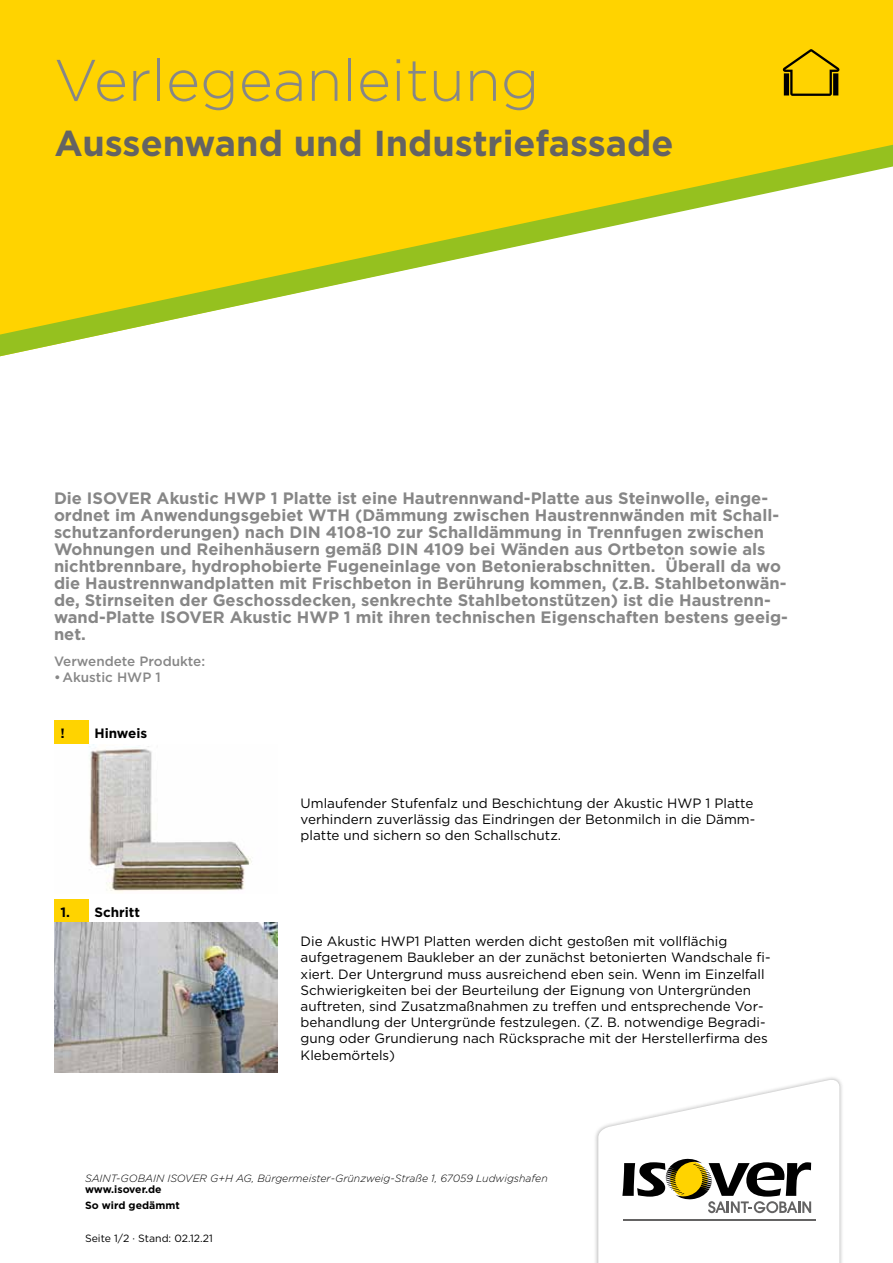
<style>
.page{position:relative;width:893px;height:1263px;background:#fff}
.page>*{position:absolute;margin:0;border:0;box-sizing:border-box;transform-origin:0 0}
.t1{font:300 58.5px "Gotham";color:#878787}
.t2{font:700 36px "Gotham";color:#646363}
.t3{font:700 16.5px/17px "Gotham";color:#878787}
.t4{font:13.5px/16.2px "Gotham";color:#000}
.t5{font:500 13.5px "Gotham";color:#878787}
.t6{font:700 13.5px "Gotham";color:#000}
.t7{font:italic 300 10.5px "Gotham";color:#000}
.t8{font:700 10.5px "Gotham";color:#000}
.t9{font:10.5px "Gotham";color:#000}
</style>
<div class="page">
<div style="left:594px;top:1075px;width:250px;height:188px;background:#000;opacity:.3"></div>
<svg style="left:598px;top:1078px;width:241px;height:185px"></svg>
<div style="left:0;top:0;width:893px;height:145px;background:#ffd300"></div>
<svg style="left:783px;top:49px;width:56px;height:47px;background:#c3a100"></svg>
<svg style="left:0;top:145px;width:893px;height:211px"></svg>
<div style="left:54px;top:721px;width:34px;height:23px;background:#ffd300"></div>
<img style="left:89px;top:744px;width:163px;height:148px">
<div style="left:54px;top:899px;width:34px;height:24px;background:#ffd300"></div>
<img style="left:54px;top:923px;width:224px;height:149px">
<h1 class="t1" style="left:54px;top:43px;width:487px">Verlegeanleitung</h1>
<h2 class="t2" style="left:54px;top:120px;width:621px">Aussenwand und Industriefassade</h2>
<p class="t3" style="left:54px;top:490px;width:735px">Die ISOVER Akustic HWP 1 Platte ist eine Hautrennwand-Platte aus Steinwolle, einge&shy;ordnet im Anwendungsgebiet WTH (Dämmung zwischen Haustrennwänden mit Schall&shy;schutzanforderungen) nach DIN 4108-10 zur Schalldämmung in Trennfugen zwischen Wohnungen und Reihenhäusern gemäß DIN 4109 bei Wänden aus Ortbeton sowie als nichtbrennbare, hydrophobierte Fugeneinlage von Betonierabschnitten. Überall da wo die Haustrennwandplatten mit Frischbeton in Berührung kommen, (z.B. Stahlbetonwän&shy;de, Stirnseiten der Geschossdecken, senkrechte Stahlbetonstützen) ist die Haustrenn&shy;wand-Platte ISOVER Akustic HWP 1 mit ihren technischen Eigenschaften bestens geeig&shy;net.</p>
<p class="t5" style="left:54px;top:652px;width:153px">Verwendete Produkte:</p>
<p class="t5" style="left:54px;top:669px;width:108px">•Akustic HWP 1</p>
<p class="t6" style="left:60px;top:724px;width:6px">!</p>
<p class="t6" style="left:94px;top:724px;width:54px">Hinweis</p>
<p class="t6" style="left:60px;top:903px;width:81px">1. Schritt</p>
<p class="t4" style="left:301px;top:795px;width:456px">Umlaufender Stufenfalz und Beschichtung der Akustic HWP 1 Platte verhindern zuverlässig das Eindringen der Betonmilch in die Dämm&shy;platte und sichern so den Schallschutz.</p>
<p class="t4" style="left:301px;top:933px;width:471px">Die Akustic HWP1 Platten werden dicht gestoßen mit vollflächig aufgetragenem Baukleber an der zunächst betonierten Wandschale fi&shy;xiert. Der Untergrund muss ausreichend eben sein. Wenn im Einzelfall Schwierigkeiten bei der Beurteilung der Eignung von Untergründen auftreten, sind Zusatzmaßnahmen zu treffen und entsprechende Vor&shy;behandlung der Untergründe festzulegen. (Z. B. notwendige Begradi&shy;gung oder Grundierung nach Rücksprache mit der Herstellerfirma des Klebemörtels)</p>
<p class="t7" style="left:85px;top:1171px;width:464px">SAINT-GOBAIN ISOVER G+H AG, Bürgermeister-Grünzweig-Straße 1, 67059 Ludwigshafen</p>
<p class="t8" style="left:85px;top:1198px;width:96px">So wird gedämmt</p>
<p class="t9" style="left:85px;top:1231px;width:129px">Seite 1/2 · Stand: 02.12.21</p>
<p class="t8" style="left:85px;top:1182px;width:78px">www.isover.de</p>
</div>
